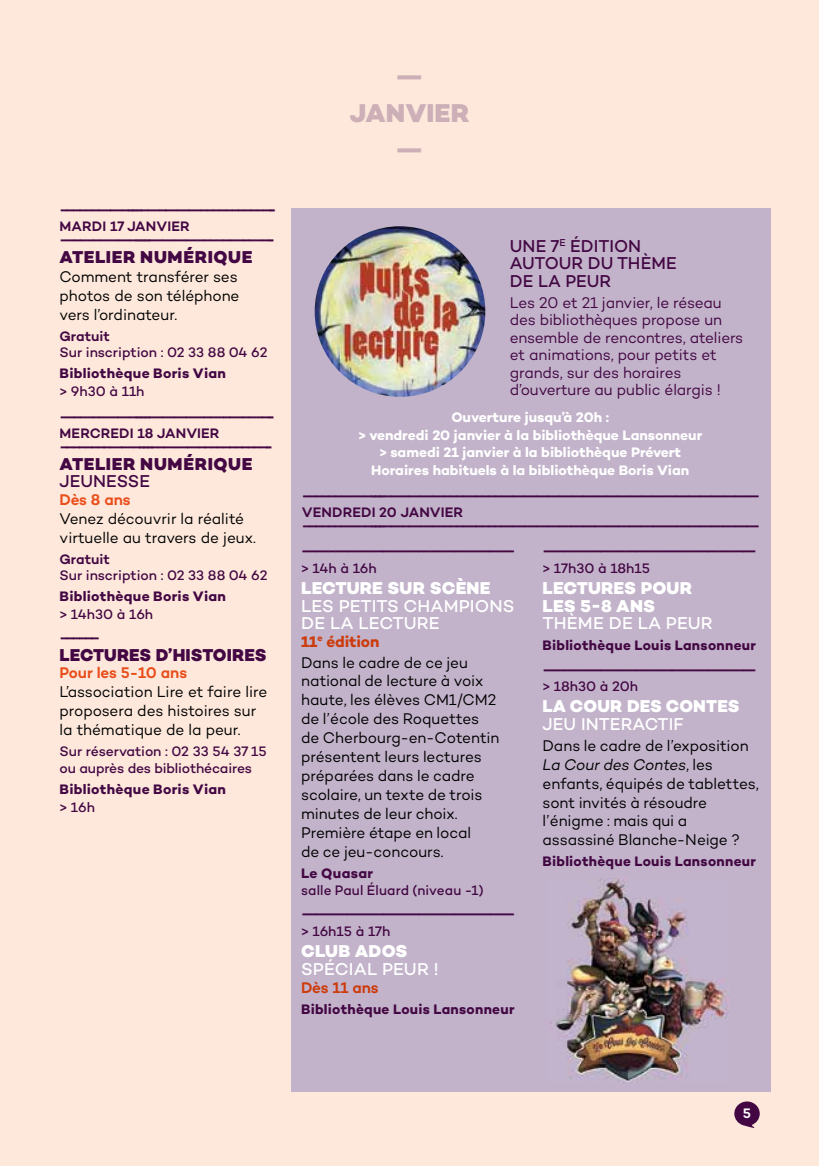
<style>
.page{position:relative;width:819px;height:1166px;background:#fde8db}
.page>*{position:absolute;margin:0;border:0;box-sizing:border-box;transform-origin:0 0}
.t1{font:800 26.25px/36.8px "Campton";letter-spacing:.01em;color:#cdafb7;text-align:center}
.t2{font:500 17.5px/17.5px "Campton";letter-spacing:.01em;color:#fff}
.t3{font:800 17.5px/17.5px "Campton";letter-spacing:.01em;color:#fff}
.t4{font:500 17.5px/17.5px "Campton";letter-spacing:.005em;color:#430743}
.t5{font:800 17.5px "Campton";letter-spacing:.025em;color:#430743}
.t6{font:800 17.5px "Campton";letter-spacing:-.005em;color:#430743}
.t7{font:15.75px/18.9px "Campton";letter-spacing:-.005em;color:#000}
.t8{font:15.75px/17.5px "Campton";letter-spacing:-.01em;color:#430743}
.t9{font:600 15.75px "Campton";letter-spacing:-.01em;color:#e94e1b}
.t10{font:600 15.75px "Campton";letter-spacing:-.005em;color:#cc3b0c}
.t11{font:700 14px/24.5px "Campton";letter-spacing:.02em;color:#430743}
.t12{font:500 14px/16.8px "Campton";color:#430743}
.t13{font:700 14px/17.5px "Campton";color:#fff;text-align:center}
.t14{font:600 14px "Campton";color:#430743}
.t15{font:600 14px "Campton";color:#fff}
.s1{font-weight:700;color:#cc3b0c}
.s2{font-style:italic}
</style>
<div class="page">
<svg style="left:734px;top:1101px;width:25px;height:27px"></svg>
<div style="left:291px;top:208px;width:479px;height:883px;background:#c2b3ca"></div>
<img style="left:315px;top:226px;width:170px;height:171px;border-radius:85px">
<img style="left:555px;top:878px;width:173px;height:204px">
<p class="t11" style="left:60px;top:197px;width:218px">––––––——–---–—–———–––––––––––-</p>
<p class="t14" style="left:60px;top:218px;width:132px">MARDI 17 JANVIER</p>
<p class="t11" style="left:60px;top:228px;width:217px">–––––––——–---––———–––––––––––-</p>
<p class="t5" style="left:60px;top:246px;width:194px">ATELIER NUMÉRIQUE</p>
<p class="t7" style="left:60px;top:267px;width:181px;text-align:justify">Comment transférer ses photos de son téléphone vers l’ordinateur.</p>
<p class="t14" style="left:60px;top:327px;width:52px">Gratuit</p>
<p class="t12" style="left:60px;top:344px;width:209px">Sur inscription : 02 33 88 04 62</p>
<p class="t11" style="left:60px;top:361px;width:168px">Bibliothèque Boris Vian</p>
<p class="t12" style="left:60px;top:382px;width:86px">&gt; 9h30 à 11h</p>
<p class="t11" style="left:60px;top:404px;width:217px">–––––––——–---––———–––––––––––-</p>
<p class="t14" style="left:60px;top:425px;width:161px">MERCREDI 18 JANVIER</p>
<p class="t11" style="left:60px;top:435px;width:215px">––––––––——–---––———–––––––––––-</p>
<p class="t5" style="left:60px;top:453px;width:194px">ATELIER NUMÉRIQUE</p>
<p class="t4" style="left:60px;top:472px;width:92px">JEUNESSE</p>
<p class="t9" style="left:60px;top:489px;width:73px">Dès 8 ans</p>
<p class="t7" style="left:60px;top:509px;width:198px">Venez découvrir la réalité virtuelle au travers de jeux.</p>
<p class="t14" style="left:60px;top:550px;width:52px">Gratuit</p>
<p class="t12" style="left:60px;top:567px;width:209px">Sur inscription : 02 33 88 04 62</p>
<p class="t11" style="left:60px;top:584px;width:168px">Bibliothèque Boris Vian</p>
<p class="t12" style="left:60px;top:605px;width:95px">&gt; 14h30 à 16h</p>
<p class="t11" style="left:60px;top:626px;width:42px">––––––</p>
<p class="t6" style="left:60px;top:644px;width:208px">LECTURES D’HISTOIRES</p>
<p class="t9" style="left:60px;top:663px;width:129px">Pour les 5-10 ans</p>
<p class="t7" style="left:60px;top:682px;width:209px">L’association Lire et faire lire proposera des histoires sur la thématique de la peur.</p>
<p class="t12" style="left:60px;top:743px;width:208px">Sur réservation : 02 33 54 37 15 ou auprès des bibliothécaires</p>
<p class="t11" style="left:60px;top:777px;width:168px">Bibliothèque Boris Vian</p>
<p class="t12" style="left:60px;top:798px;width:37px">&gt; 16h</p>
<h1 class="t1" style="left:349px;top:58px;width:122px">—<br>JANVIER —</h1>
<p class="t4" style="left:510px;top:237px;width:168px">UNE 7<sup>E</sup> ÉDITION<br>AUTOUR DU THÈME<br>DE LA PEUR</p>
<p class="t8" style="left:509px;top:293px;width:235px">Les 20 et 21 janvier, le réseau des bibliothèques propose un ensemble de rencontres, ateliers et animations, pour petits et grands, sur des horaires d’ouverture au public élargis !</p>
<p class="t13" style="left:358px;top:408px;width:345px">Ouverture jusqu’à 20h :<br>&gt; vendredi 20 janvier à la bibliothèque Lansonneur &gt; samedi 21 janvier à la bibliothèque Prévert Horaires habituels à la bibliothèque Boris Vian</p>
<p class="t11" style="left:302px;top:483px;width:459px">––––––——–---–—–———–––––––––——————————————————————</p>
<p class="t14" style="left:302px;top:504px;width:163px">VENDREDI 20 JANVIER</p>
<p class="t11" style="left:302px;top:514px;width:459px">––––––——–---–—–———–––––––––——————————————————————</p>
<p class="t11" style="left:301px;top:539px;width:216px">–––––———————————————</p>
<p class="t12" style="left:301px;top:559px;width:77px">&gt; 14h à 16h</p>
<p class="t3" style="left:301px;top:579px;width:191px">LECTURE SUR SCÈNE</p>
<p class="t2" style="left:301px;top:596px;width:215px">LES PETITS CHAMPIONS<br>DE LA LECTURE</p>
<p class="t7" style="left:301px;top:630px;width:168px;line-height:21px"><span class="s1">11</span><sup>e</sup> <span class="s1">édition<br></span>Dans le cadre de ce jeu</p>
<p class="t7" style="left:301px;top:671px;width:200px">national de lecture à voix haute, les élèves CM1/CM2 de l’école des Roquettes de Cherbourg-en-Cotentin présentent leurs lectures préparées dans le cadre scolaire, un texte de trois minutes de leur choix.<br>Première étape en local<br>de ce jeu-concours.</p>
<p class="t11" style="left:301px;top:860px;width:73px">Le Quasar</p>
<p class="t12" style="left:301px;top:881px;width:184px">salle Paul Éluard (niveau -1)</p>
<p class="t11" style="left:301px;top:902px;width:216px">–––––———————————————</p>
<p class="t12" style="left:301px;top:922px;width:91px">&gt; 16h15 à 17h</p>
<p class="t3" style="left:301px;top:942px;width:108px">CLUB ADOS</p>
<p class="t2" style="left:301px;top:959px;width:139px">SPÉCIAL PEUR !</p>
<p class="t10" style="left:301px;top:978px;width:79px">Dès 11 ans</p>
<p class="t11" style="left:301px;top:997px;width:215px">Bibliothèque Louis Lansonneur</p>
<p class="t11" style="left:542px;top:539px;width:216px">–––––———————————————</p>
<p class="t12" style="left:542px;top:559px;width:109px">&gt; 17h30 à 18h15</p>
<p class="t3" style="left:542px;top:579px;width:151px">LECTURES POUR<br>LES 5-8 ANS</p>
<p class="t2" style="left:542px;top:614px;width:172px">THÈME DE LA PEUR</p>
<p class="t11" style="left:542px;top:633px;width:216px">Bibliothèque Louis Lansonneur –––––———————————————</p>
<p class="t12" style="left:542px;top:678px;width:97px">&gt; 18h30 à 20h</p>
<p class="t3" style="left:542px;top:697px;width:198px">LA COUR DES CONTES</p>
<p class="t2" style="left:542px;top:715px;width:142px">JEU INTERACTIF</p>
<p class="t7" style="left:542px;top:736px;width:218px">Dans le cadre de l’exposition<br><span class="s2">La Cour des Contes</span>, les enfants, équipés de tablettes, sont invités à résoudre l’énigme : mais qui a assassiné Blanche-Neige ?</p>
<p class="t11" style="left:542px;top:849px;width:215px">Bibliothèque Louis Lansonneur</p>
<p class="t15" style="left:742px;top:1104px;width:10px">5</p>
</div>
